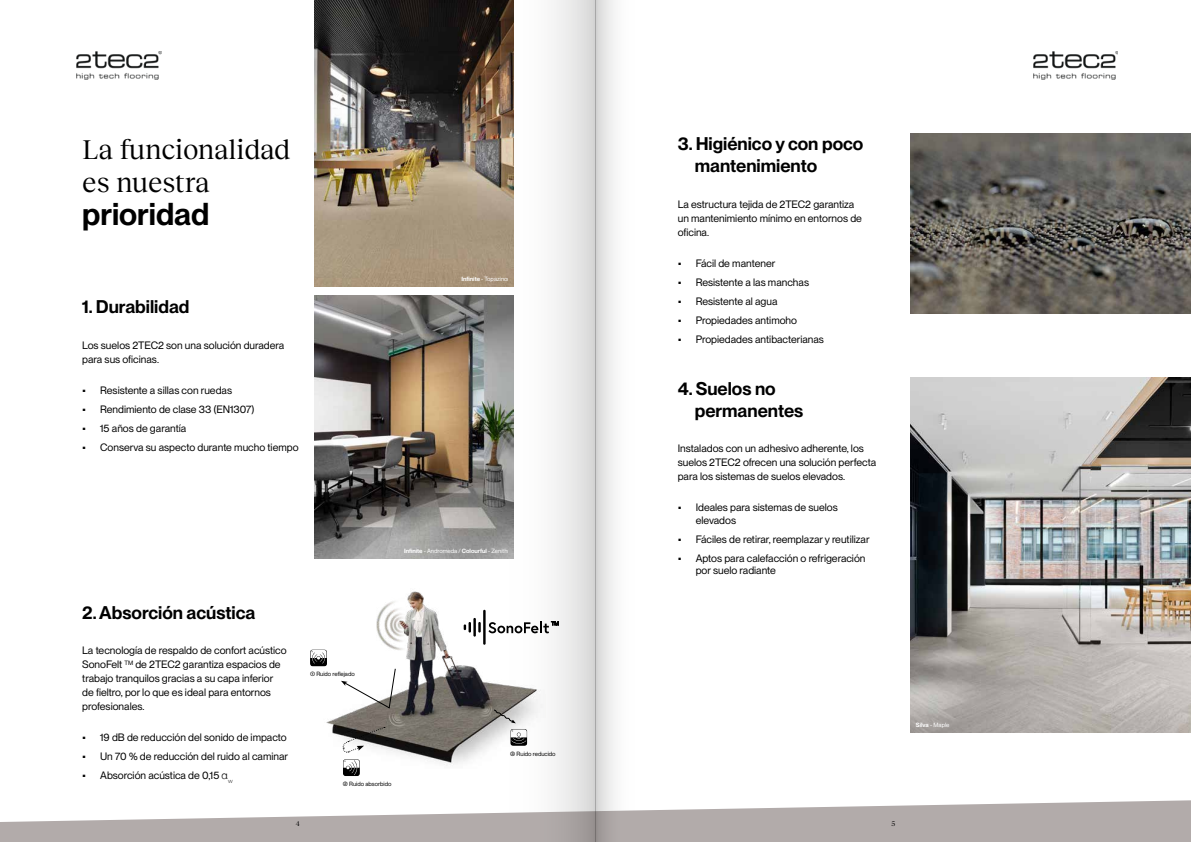
<style>
.page{position:relative;width:1191px;height:842px;background:#fff}
.page>*{position:absolute;margin:0;border:0;box-sizing:border-box;transform-origin:0 0}
.t1{font:600 31px "PP Neue Montreal";color:#000}
.t2{font:28px/33px "Reckless Neue TRIAL";letter-spacing:-.005em;color:#000}
.t3{font:600 18px/21.6px "PP Neue Montreal";color:#000}
.t4{font:10.5px/14px "PP Neue Montreal";color:#000}
.t5{font:7px "Reckless Neue TRIAL";color:#000}
.t6{font:6px "PP Neue Montreal";color:#fff}
.t7{font:6px "PP Neue Montreal";color:#000}
.s1{font-weight:600}
.s2{font-family:"Helvetica";font-weight:300}
</style>
<div class="page">
<svg style="left:0;top:800px;width:1191px;height:42px;fill:#b2abaa"></svg>
<img style="left:315px;top:0;width:192px;height:286px">
<img style="left:1033px;top:51px;width:85px;height:28px">
<img style="left:77px;top:51px;width:84px;height:28px">
<img style="left:315px;top:296px;width:192px;height:262px">
<img style="left:319px;top:591px;width:188px;height:175px">
<svg style="left:310px;top:649px;width:17px;height:17px"></svg>
<svg style="left:343px;top:759px;width:17px;height:17px"></svg>
<svg style="left:342px;top:727px;width:43px;height:26px"></svg>
<svg style="left:493px;top:710px;width:14px;height:13px"></svg>
<svg style="left:341px;top:668px;width:55px;height:40px"></svg>
<img style="left:910px;top:133px;width:281px;height:181px">
<img style="left:910px;top:378px;width:281px;height:355px">
<svg style="left:507px;top:0;width:88px;height:842px"></svg>
<svg style="left:595px;top:0;width:40px;height:842px"></svg>
<h2 class="t2" style="left:82px;top:131px;width:209px">La funcionalidad es nuestra</h2>
<h1 class="t1" style="left:82px;top:195px;width:129px">prioridad</h1>
<h3 class="t3" style="left:82px;top:296px;width:109px">1. Durabilidad</h3>
<p class="t4" style="left:82px;top:338px;width:204px">Los suelos 2TEC2 son una solución duradera para sus oficinas.</p>
<p class="t4" style="left:82px;top:383px;width:151px">• Resistente a sillas con ruedas</p>
<p class="t4" style="left:82px;top:402px;width:174px">• Rendimiento de clase 33 (EN1307)</p>
<p class="t4" style="left:82px;top:421px;width:106px">• 15 años de garantía</p>
<p class="t4" style="left:82px;top:440px;width:218px">• Conserva su aspecto durante mucho tiempo</p>
<p class="t6" style="left:461px;top:275px;width:48px"><span class="s1">Infinite</span> - Topazino</p>
<h3 class="t3" style="left:82px;top:602px;width:175px">2. Absorción acústica</h3>
<p class="t4" style="left:82px;top:643px;width:206px">La tecnología de respaldo de confort acústico SonoFelt <sup>TM</sup> de 2TEC2 garantiza espacios de trabajo tranquilos gracias a su capa inferior de fieltro, por lo que es ideal para entornos profesionales.</p>
<p class="t4" style="left:82px;top:730px;width:206px">• 19 dB de reducción del sonido de impacto</p>
<p class="t4" style="left:82px;top:749px;width:207px">• Un 70 % de reducción del ruido al caminar</p>
<p class="t4" style="left:82px;top:768px;width:152px">• Absorción acústica de 0,15 <span class="s2">α</span><sub>w</sub></p>
<p class="t6" style="left:404px;top:547px;width:105px"><span class="s1">Infinite</span> - Andromeda / <span class="s1">Colourful</span> - Zenith</p>
<p class="t7" style="left:310px;top:671px;width:46px">① Ruido reflejado</p>
<p class="t7" style="left:343px;top:780px;width:50px">② Ruido absorbido</p>
<p class="t7" style="left:510px;top:750px;width:47px">③ Ruido reducido</p>
<h3 class="t3" style="left:694px;top:134px;width:170px;text-indent:-17px">3. Higiénico y con poco mantenimiento</h3>
<p class="t4" style="left:677px;top:197px;width:186px">La estructura tejida de 2TEC2 garantiza un mantenimiento mínimo en entornos de oficina.</p>
<p class="t4" style="left:677px;top:256px;width:99px">• Fácil de mantener</p>
<p class="t4" style="left:677px;top:275px;width:133px">• Resistente a las manchas</p>
<p class="t4" style="left:677px;top:294px;width:101px">• Resistente al agua</p>
<p class="t4" style="left:677px;top:313px;width:121px">• Propiedades antimoho</p>
<p class="t4" style="left:677px;top:332px;width:148px">• Propiedades antibacterianas</p>
<h3 class="t3" style="left:694px;top:378px;width:110px;text-indent:-17px">4. Suelos no permanentes</h3>
<p class="t4" style="left:677px;top:441px;width:200px">Instalados con un adhesivo adherente, los suelos 2TEC2 ofrecen una solución perfecta para los sistemas de suelos elevados.</p>
<p class="t4" style="left:695px;top:501px;width:144px;line-height:12.6px;text-indent:-18px">• Ideales para sistemas de suelos elevados</p>
<p class="t4" style="left:677px;top:532px;width:193px">• Fáciles de retirar, reemplazar y reutilizar</p>
<p class="t4" style="left:695px;top:552px;width:171px;line-height:12.6px;text-indent:-18px">• Aptos para calefacción o refrigeración por suelo radiante</p>
<p class="t5" style="left:296px;top:818px;width:5px">4</p>
<p class="t5" style="left:891px;top:818px;width:5px">5</p>
<p class="t6" style="left:916px;top:721px;width:35px"><span class="s1">Silva</span> - Maple</p>
</div>
